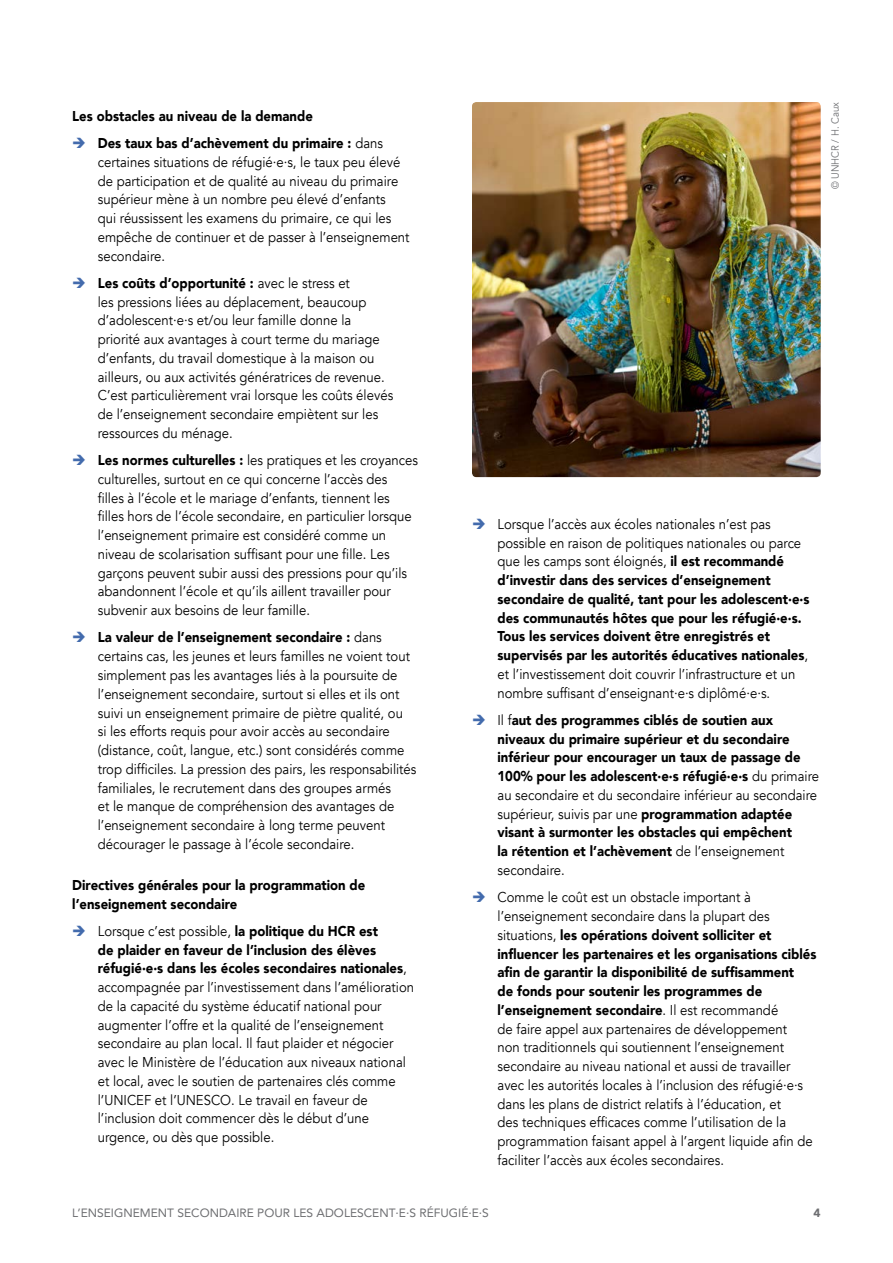
<style>
.page{position:relative;width:893px;height:1263px;background:#fff}
.page>*{position:absolute;margin:0;border:0;box-sizing:border-box;transform-origin:0 0}
.t1{font:14.25px/18.8px "Avenir";color:#000;scale:.92 1}
.t2{font:900 14.25px/18.8px "Avenir";color:#000;scale:.92 1}
.t3{font:12px "Avenir";color:#6d6e71}
.t4{font:900 12px "Avenir";color:#6d6e71}
.t5{font:10.5px "Avenir";color:#6d6e71;scale:.92 1}
.s1{color:#436bad}
.s2{font-weight:900}
.s3{font-weight:400}
</style>
<div class="page">
<img style="left:472px;top:102px;width:349px;height:375px">
<p class="t2" style="left:72px;top:106px;width:263px">Les obstacles au niveau de la demande</p>
<p class="t1" style="left:98px;top:134px;width:340px;text-indent:-26px"><span class="s1">➔</span> <span class="s2">Des taux bas d’achèvement du primaire :</span> dans certaines situations de réfugié·e·s, le taux peu élevé de participation et de qualité au niveau du primaire supérieur mène à un nombre peu élevé d’enfants<br>qui réussissent les examens du primaire, ce qui les empêche de continuer et de passer à l’enseignement secondaire.</p>
<p class="t1" style="left:98px;top:274px;width:323px;text-indent:-26px"><span class="s1">➔</span> <span class="s2">Les coûts d’opportunité :</span> avec le stress et<br>les pressions liées au déplacement, beaucoup d’adolescent·e·s et/ou leur famille donne la priorité aux avantages à court terme du mariage d’enfants, du travail domestique à la maison ou ailleurs, ou aux activités génératrices de revenue.<br>C’est particulièrement vrai lorsque les coûts élevés de l’enseignement secondaire empiètent sur les ressources du ménage.</p>
<p class="t1" style="left:98px;top:451px;width:350px;text-indent:-26px"><span class="s1">➔</span> <span class="s2">Les normes culturelles :</span> les pratiques et les croyances culturelles, surtout en ce qui concerne l’accès des<br>filles à l’école et le mariage d’enfants, tiennent les filles hors de l’école secondaire, en particulier lorsque l’enseignement primaire est considéré comme un niveau de scolarisation suffisant pour une fille. Les garçons peuvent subir aussi des pressions pour qu’ils abandonnent l’école et qu’ils aillent travailler pour subvenir aux besoins de leur famille.</p>
<p class="t1" style="left:98px;top:628px;width:348px;text-indent:-26px"><span class="s1">➔</span> <span class="s2">La valeur de l’enseignement secondaire :</span> dans certains cas, les jeunes et leurs familles ne voient tout simplement pas les avantages liés à la poursuite de l’enseignement secondaire, surtout si elles et ils ont suivi un enseignement primaire de piètre qualité, ou<br>si les efforts requis pour avoir accès au secondaire (distance, coût, langue, etc.) sont considérés comme trop difficiles. La pression des pairs, les responsabilités familiales, le recrutement dans des groupes armés<br>et le manque de compréhension des avantages de l’enseignement secondaire à long terme peuvent décourager le passage à l’école secondaire.</p>
<p class="t2" style="left:72px;top:875px;width:320px">Directives générales pour la programmation de l’enseignement secondaire</p>
<p class="t1" style="left:98px;top:922px;width:345px;text-indent:-26px"><span class="s1">➔</span> Lorsque c’est possible, <span class="s2">la politique du HCR est<br>de plaider en faveur de l’inclusion des élèves réfugié·e·s dans les écoles secondaires nationales</span>, accompagnée par l’investissement dans l’amélioration de la capacité du système éducatif national pour augmenter l’offre et la qualité de l’enseignement secondaire au plan local. Il faut plaider et négocier avec le Ministère de l’éducation aux niveaux national et local, avec le soutien de partenaires clés comme l’UNICEF et l’UNESCO. Le travail en faveur de l’inclusion doit commencer dès le début d’une urgence, ou dès que possible.</p>
<p class="t5" style="left:829px;top:189px;width:96px;rotate:-90deg">© UNHCR / H. Caux</p>
<p class="t2" style="left:497px;top:514px;width:341px;text-indent:-26px"><span class="s1">➔</span> <span class="s3">Lorsque l’accès aux écoles nationales n’est pas possible en raison de politiques nationales ou parce que les camps sont éloignés,</span> il est recommandé d’investir dans des services d’enseignement secondaire de qualité, tant pour les adolescent·e·s des communautés hôtes que pour les réfugié·e·s.<br>Tous les services doivent être enregistrés et supervisés par les autorités éducatives nationales<span class="s3">, et l’investissement doit couvrir l’infrastructure et un nombre suffisant d’enseignant·e·s diplômé·e·s.</span></p>
<p class="t2" style="left:497px;top:710px;width:351px;text-indent:-26px"><span class="s1">➔</span> <span class="s3">Il f</span>aut des programmes ciblés de soutien aux niveaux du primaire supérieur et du secondaire inférieur pour encourager un taux de passage de 100% pour les adolescent·e·s réfugié·e·s <span class="s3">du primaire au secondaire et du secondaire inférieur au secondaire supérieur, suivis par une</span> programmation adaptée visant à surmonter les obstacles qui empêchent<br>la rétention et l’achèvement <span class="s3">de l’enseignement secondaire.</span></p>
<p class="t1" style="left:497px;top:888px;width:348px;text-indent:-26px"><span class="s1">➔</span> Comme le coût est un obstacle important à l’enseignement secondaire dans la plupart des situations, <span class="s2">les opérations doivent solliciter et influencer les partenaires et les organisations ciblés afin de garantir la disponibilité de suffisamment<br>de fonds pour soutenir les programmes de l’enseignement secondaire</span>. Il est recommandé<br>de faire appel aux partenaires de développement<br>non traditionnels qui soutiennent l’enseignement secondaire au niveau national et aussi de travailler avec les autorités locales à l’inclusion des réfugié·e·s dans les plans de district relatifs à l’éducation, et<br>des techniques efficaces comme l’utilisation de la programmation faisant appel à l’argent liquide afin de faciliter l’accès aux écoles secondaires.</p>
<p class="t3" style="left:72px;top:1203px;width:418px">L’ENSEIGNEMENT SECONDAIRE POUR LES ADOLESCENT·E·S RÉFUGIÉ·E·S</p>
<p class="t4" style="left:814px;top:1203px;width:9px">4</p>
</div>
